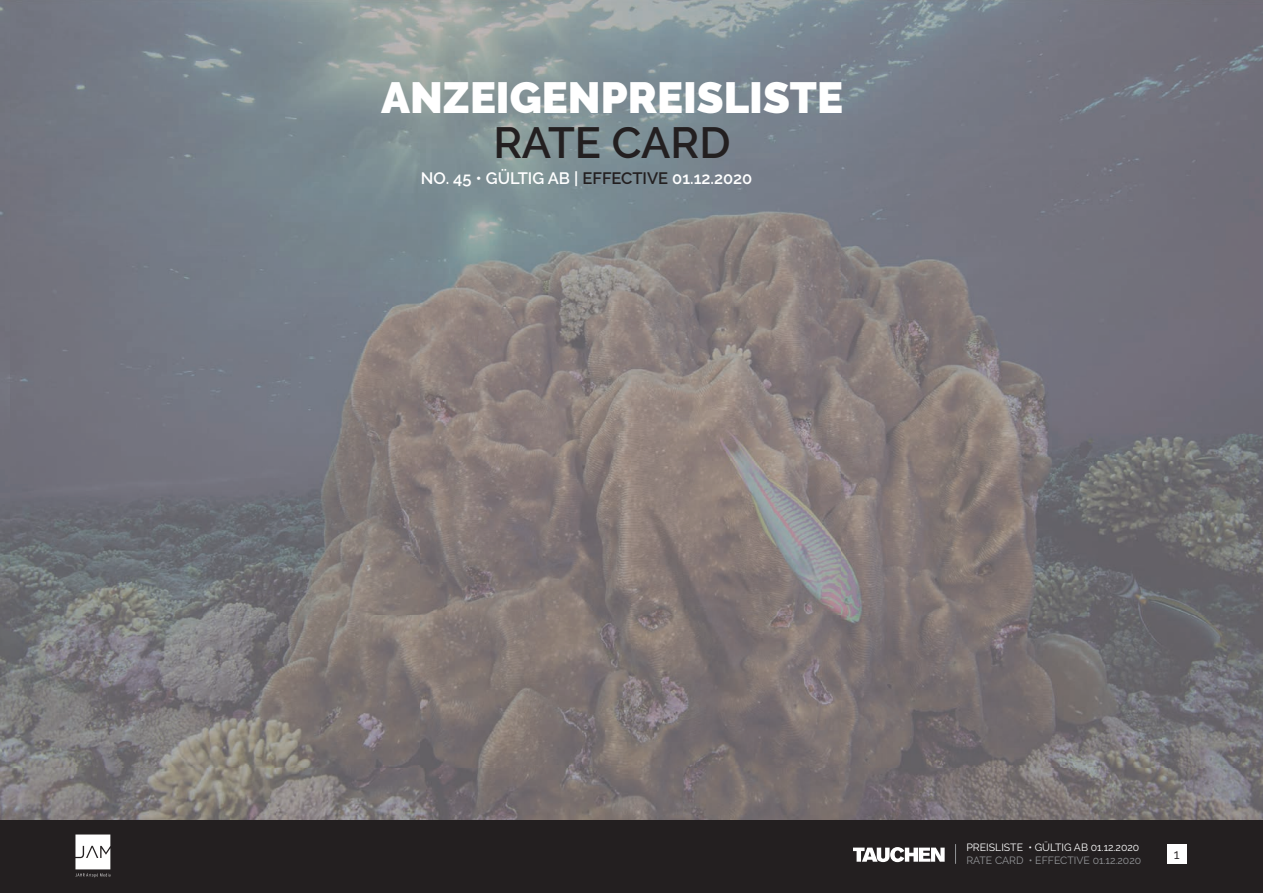
<style>
.page{position:relative;width:1263px;height:893px;background:#fff}
.page>*{position:absolute;margin:0;border:0;box-sizing:border-box;transform-origin:0 0}
.t1{font:900 43.5px "Raleway";color:#fff}
.t2{font:600 43.5px "Raleway";letter-spacing:-.005em;color:#231f20}
.t3{font:600 16.5px "Raleway";color:#fff}
.t4{font:13.5px "Raleway";color:#231f20}
.t5{font:10.5px "Raleway";color:#fff}
.t6{font:10.5px "Raleway";color:#939598}
.s1{color:#231f20}
</style>
<div class="page">
<img style="left:0;top:0;width:1263px;height:153px">
<img style="left:10px;top:153px;width:1253px;height:462px">
<img style="left:0;top:615px;width:1263px;height:205px">
<img style="left:0;top:32px;width:10px;height:614px">
<div style="left:0;top:820px;width:1263px;height:73px;background:#231f20"></div>
<svg style="left:955px;top:844px;width:1px;height:20px"></svg>
<div style="left:1167px;top:845px;width:19px;height:19px;background:#fff"></div>
<svg style="left:853px;top:847px;width:92px;height:15px"></svg>
<svg style="left:75px;top:834px;width:35px;height:43px"></svg>
<h1 class="t1" style="left:381px;top:73px;width:463px">ANZEIGENPREISLISTE</h1>
<h1 class="t2" style="left:493px;top:118px;width:238px">RATE CARD</h1>
<p class="t3" style="left:421px;top:168px;width:333px">NO. 45 • GÜLTIG AB | <span class="s1">EFFECTIVE</span> 01.12.2020</p>
<p class="t5" style="left:966px;top:841px;width:174px">PREISLISTE • GÜLTIG AB 01.12.2020</p>
<p class="t6" style="left:966px;top:854px;width:176px">RATE CARD • EFFECTIVE 01.12.2020</p>
<p class="t4" style="left:1174px;top:846px;width:7px">1</p>
</div>
